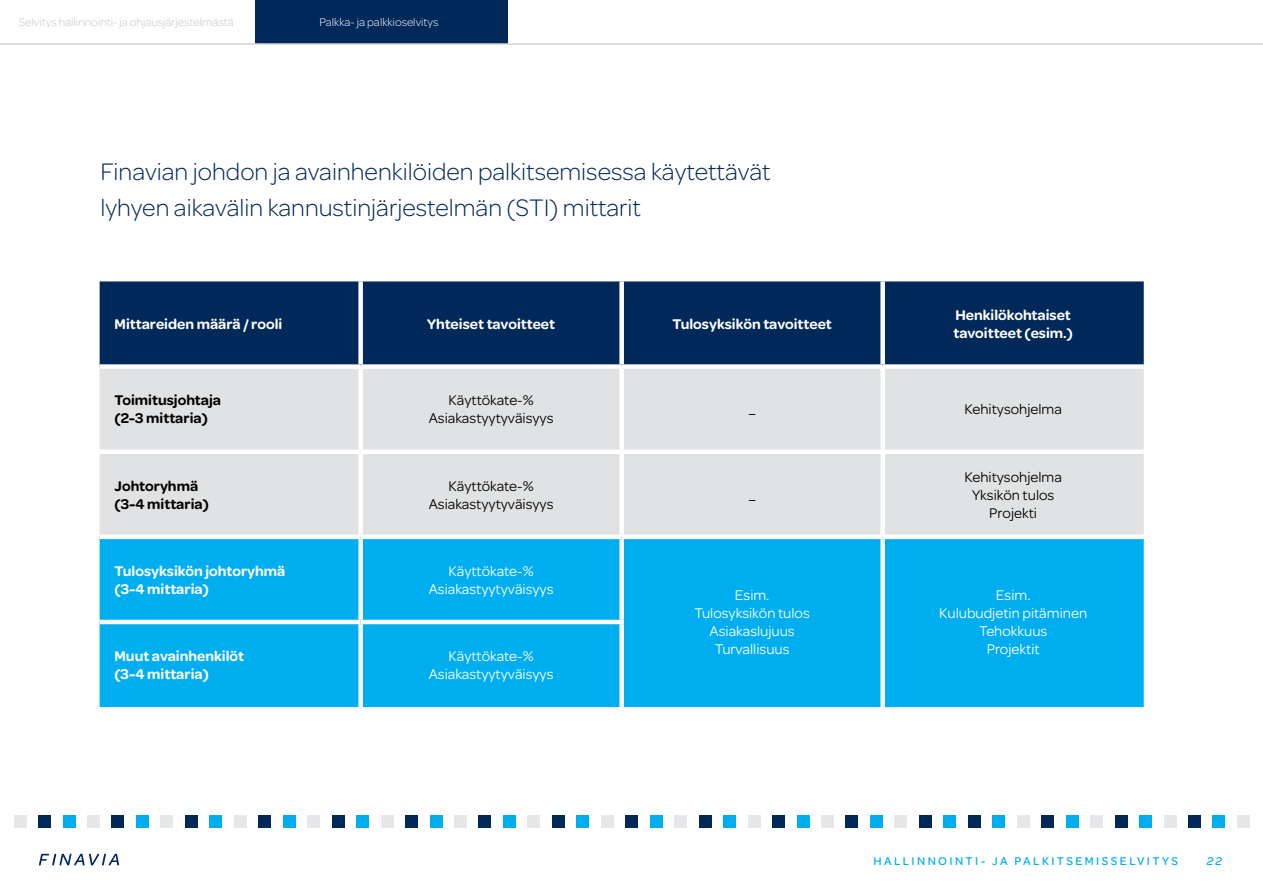
<style>
.page{position:relative;width:1263px;height:893px;background:#fff}
.page>*{position:absolute;margin:0;border:0;box-sizing:border-box;transform-origin:0 0}
.t1{font:300 25.5px/36px "Omnes";color:#002859}
.t2{font:600 15px/18px "Omnes";color:#fff}
.t3{font:15px/18px "Omnes";color:#fff;text-align:center}
.t4{font:15px/18px "Omnes";color:#000;text-align:center}
.t5{font:600 15px/18px "Omnes";color:#000}
.t6{font:300 12px "Omnes";color:#c1c6ca}
.t7{font:500 12px "Omnes";letter-spacing:.2em;color:#00aeef}
.t8{font:300 12px "Omnes";color:#fff}
.t9{font:italic 500 12px "Omnes";color:#00aeef}
</style>
<div class="page">
<svg style="left:39px;top:854px;width:80px;height:11px"></svg>
<div style="left:63px;top:816px;width:12px;height:12px;background:#00aeef"></div>
<div style="left:136px;top:816px;width:13px;height:12px;background:#00aeef"></div>
<div style="left:210px;top:816px;width:12px;height:12px;background:#00aeef"></div>
<div style="left:283px;top:816px;width:12px;height:12px;background:#00aeef"></div>
<div style="left:356px;top:816px;width:13px;height:12px;background:#00aeef"></div>
<div style="left:430px;top:816px;width:12px;height:12px;background:#00aeef"></div>
<div style="left:503px;top:816px;width:12px;height:12px;background:#00aeef"></div>
<div style="left:577px;top:816px;width:12px;height:12px;background:#00aeef"></div>
<div style="left:650px;top:816px;width:12px;height:12px;background:#00aeef"></div>
<div style="left:993px;top:816px;width:12px;height:12px;background:#00aeef"></div>
<div style="left:723px;top:816px;width:13px;height:12px;background:#00aeef"></div>
<div style="left:1066px;top:816px;width:12px;height:12px;background:#00aeef"></div>
<div style="left:797px;top:816px;width:12px;height:12px;background:#00aeef"></div>
<div style="left:1139px;top:816px;width:13px;height:12px;background:#00aeef"></div>
<div style="left:870px;top:816px;width:12px;height:12px;background:#00aeef"></div>
<div style="left:1213px;top:816px;width:12px;height:12px;background:#00aeef"></div>
<div style="left:944px;top:816px;width:12px;height:12px;background:#00aeef"></div>
<div style="left:112px;top:816px;width:12px;height:12px;background:#002859"></div>
<div style="left:38px;top:816px;width:13px;height:12px;background:#002859"></div>
<div style="left:185px;top:816px;width:12px;height:12px;background:#002859"></div>
<div style="left:259px;top:816px;width:12px;height:12px;background:#002859"></div>
<div style="left:332px;top:816px;width:12px;height:12px;background:#002859"></div>
<div style="left:405px;top:816px;width:13px;height:12px;background:#002859"></div>
<div style="left:479px;top:816px;width:12px;height:12px;background:#002859"></div>
<div style="left:552px;top:816px;width:12px;height:12px;background:#002859"></div>
<div style="left:626px;top:816px;width:12px;height:12px;background:#002859"></div>
<div style="left:968px;top:816px;width:12px;height:12px;background:#002859"></div>
<div style="left:699px;top:816px;width:12px;height:12px;background:#002859"></div>
<div style="left:1041px;top:816px;width:13px;height:12px;background:#002859"></div>
<div style="left:772px;top:816px;width:13px;height:12px;background:#002859"></div>
<div style="left:1115px;top:816px;width:12px;height:12px;background:#002859"></div>
<div style="left:846px;top:816px;width:12px;height:12px;background:#002859"></div>
<div style="left:1188px;top:816px;width:12px;height:12px;background:#002859"></div>
<div style="left:919px;top:816px;width:12px;height:12px;background:#002859"></div>
<div style="left:87px;top:816px;width:13px;height:12px;background:#e6e7e8"></div>
<div style="left:14px;top:816px;width:12px;height:12px;background:#e6e7e8"></div>
<div style="left:161px;top:816px;width:12px;height:12px;background:#e6e7e8"></div>
<div style="left:234px;top:816px;width:12px;height:12px;background:#e6e7e8"></div>
<div style="left:308px;top:816px;width:12px;height:12px;background:#e6e7e8"></div>
<div style="left:381px;top:816px;width:12px;height:12px;background:#e6e7e8"></div>
<div style="left:454px;top:816px;width:13px;height:12px;background:#e6e7e8"></div>
<div style="left:528px;top:816px;width:12px;height:12px;background:#e6e7e8"></div>
<div style="left:601px;top:816px;width:12px;height:12px;background:#e6e7e8"></div>
<div style="left:674px;top:816px;width:13px;height:12px;background:#e6e7e8"></div>
<div style="left:1017px;top:816px;width:12px;height:12px;background:#e6e7e8"></div>
<div style="left:748px;top:816px;width:12px;height:12px;background:#e6e7e8"></div>
<div style="left:1090px;top:816px;width:13px;height:12px;background:#e6e7e8"></div>
<div style="left:821px;top:816px;width:12px;height:12px;background:#e6e7e8"></div>
<div style="left:1164px;top:816px;width:12px;height:12px;background:#e6e7e8"></div>
<div style="left:895px;top:816px;width:12px;height:12px;background:#e6e7e8"></div>
<div style="left:1237px;top:816px;width:12px;height:12px;background:#e6e7e8"></div>
<div style="left:100px;top:281px;width:1044px;height:83px;background:#002859"></div>
<div style="left:100px;top:369px;width:1044px;height:166px;background:#e1e2e3"></div>
<div style="left:100px;top:539px;width:1044px;height:168px;background:#00aeef"></div>
<div style="left:358px;top:281px;width:5px;height:83px;background:#fff"></div>
<div style="left:619px;top:281px;width:5px;height:83px;background:#fff"></div>
<div style="left:880px;top:281px;width:5px;height:83px;background:#fff"></div>
<div style="left:358px;top:369px;width:5px;height:80px;background:#fff"></div>
<div style="left:619px;top:369px;width:5px;height:80px;background:#fff"></div>
<div style="left:880px;top:369px;width:5px;height:80px;background:#fff"></div>
<div style="left:100px;top:449px;width:261px;height:5px;background:#fff"></div>
<div style="left:361px;top:449px;width:261px;height:5px;background:#fff"></div>
<div style="left:358px;top:454px;width:5px;height:81px;background:#fff"></div>
<div style="left:622px;top:449px;width:261px;height:5px;background:#fff"></div>
<div style="left:619px;top:454px;width:5px;height:81px;background:#fff"></div>
<div style="left:883px;top:449px;width:261px;height:5px;background:#fff"></div>
<div style="left:880px;top:454px;width:5px;height:81px;background:#fff"></div>
<div style="left:358px;top:539px;width:5px;height:81px;background:#fff"></div>
<div style="left:619px;top:539px;width:5px;height:81px;background:#fff"></div>
<div style="left:880px;top:539px;width:5px;height:83px;background:#fff"></div>
<hr style="left:100px;top:620px;width:261px;height:4px;background:#fff">
<hr style="left:361px;top:620px;width:263px;height:4px;background:#fff">
<div style="left:358px;top:624px;width:5px;height:83px;background:#fff"></div>
<div style="left:619px;top:624px;width:5px;height:83px;background:#fff"></div>
<div style="left:880px;top:622px;width:5px;height:85px;background:#fff"></div>
<div style="left:255px;top:0;width:252px;height:43px;background:#002859"></div>
<hr style="left:0;top:43px;width:1263px;height:2px;background:#d1d3d4">
<p class="t6" style="left:19px;top:14px;width:216px">Selvitys hallinnointi- ja ohjausjärjestelmästä</p>
<p class="t8" style="left:319px;top:14px;width:120px">Palkka- ja palkkioselvitys</p>
<h1 class="t1" style="left:100px;top:153px;width:671px">Finavian johdon ja avainhenkilöiden palkitsemisessa käytettävät lyhyen aikavälin kannustinjärjestelmän (STI) mittarit</h1>
<p class="t2" style="left:115px;top:314px;width:169px">Mittareiden määrä / rooli</p>
<p class="t2" style="left:427px;top:314px;width:130px">Yhteiset tavoitteet</p>
<p class="t2" style="left:672px;top:314px;width:161px">Tulosyksikön tavoitteet</p>
<p class="t2" style="left:953px;top:305px;width:121px">Henkilökohtaiset tavoitteet (esim.)</p>
<p class="t5" style="left:115px;top:391px;width:108px">Toimitusjohtaja (2-3 mittaria)</p>
<p class="t4" style="left:429px;top:391px;width:126px">Käyttökate-%<br>Asiakastyytyväisyys</p>
<p class="t5" style="left:115px;top:476px;width:96px">Johtoryhmä (3-4 mittaria)</p>
<p class="t4" style="left:429px;top:476px;width:126px">Käyttökate-%<br>Asiakastyytyväisyys</p>
<p class="t2" style="left:115px;top:561px;width:172px">Tulosyksikön johtoryhmä (3-4 mittaria)</p>
<p class="t3" style="left:429px;top:561px;width:126px">Käyttökate-%<br>Asiakastyytyväisyys</p>
<p class="t2" style="left:115px;top:646px;width:131px">Muut avainhenkilöt (3-4 mittaria)</p>
<p class="t3" style="left:429px;top:646px;width:126px">Käyttökate-%<br>Asiakastyytyväisyys</p>
<p class="t4" style="left:749px;top:400px;width:8px">_</p>
<p class="t4" style="left:964px;top:400px;width:99px">Kehitysohjelma</p>
<p class="t4" style="left:749px;top:485px;width:8px">_</p>
<p class="t4" style="left:964px;top:467px;width:99px">Kehitysohjelma<br>Yksikön tulos<br>Projekti</p>
<p class="t3" style="left:694px;top:585px;width:117px">Esim.<br>Tulosyksikön tulos<br>Asiakaslujuus<br>Turvallisuus</p>
<p class="t3" style="left:939px;top:585px;width:149px">Esim.<br>Kulubudjetin pitäminen<br>Tehokkuus<br>Projektit</p>
<p class="t7" style="left:873px;top:853px;width:306px">HALLINNOINTI- JA PALKITSEMISSELVITYS</p>
<p class="t9" style="left:1207px;top:853px;width:17px">22</p>
</div>
